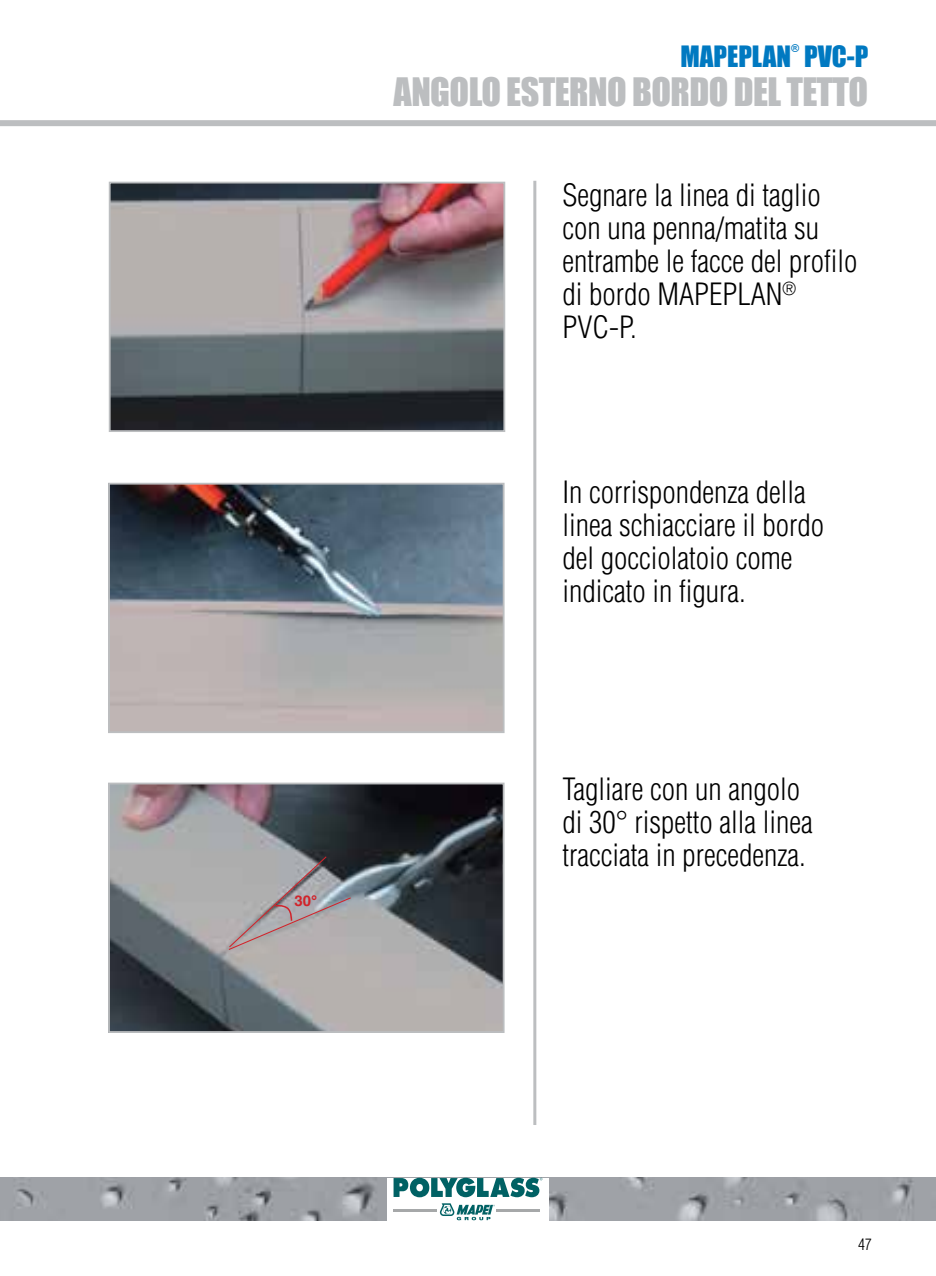
<style>
.page{position:relative;width:936px;height:1276px;background:#fff}
.page>*{position:absolute;margin:0;border:0;box-sizing:border-box;transform-origin:0 0}
.t1{font:36px "Impact";letter-spacing:-.015em;color:#bcbec0}
.t2{font:300 condensed 30px/33px "Helvetica";color:#000}
.t3{font:27px "Impact";color:#0079c1}
.t4{font:300 condensed 15.6px "Helvetica";color:#000}
.t5{font:700 15px "Helvetica";color:#d2232a}
.t6{font:10.5px "Impact";color:#0079c1}
</style>
<div class="page">
<div style="left:0;top:120px;width:935px;height:6px;background:#bcbec0"></div>
<hr style="left:533px;top:181px;width:3px;height:944px;background:#bcbec0">
<img style="left:112px;top:185px;width:390px;height:244px">
<div style="left:109px;top:182px;width:396px;height:250px;border:2px solid #bcbec0"></div>
<img style="left:111px;top:486px;width:390px;height:244px">
<div style="left:108px;top:483px;width:396px;height:250px;border:2px solid #bcbec0"></div>
<img style="left:111px;top:785px;width:390px;height:245px">
<div style="left:108px;top:782px;width:396px;height:251px;border:2px solid #bcbec0"></div>
<svg style="left:227px;top:855px;width:125px;height:96px;background:#a4a0a3"></svg>
<img style="left:0;top:1177px;width:935px;height:43px">
<div style="left:387px;top:1177px;width:162px;height:43px;background:#fff"></div>
<svg style="left:393px;top:1177px;width:149px;height:20px"></svg>
<hr style="left:393px;top:1209px;width:44px;height:2px;background:#a6a8a9">
<hr style="left:496px;top:1209px;width:43px;height:2px;background:#a6a8a9">
<svg style="left:440px;top:1203px;width:55px;height:17px"></svg>
<p class="t5" style="left:294px;top:892px;width:24px">30°</p>
<p class="t3" style="left:680px;top:35px;width:112px">MAPEPLAN</p>
<p class="t6" style="left:791px;top:39px;width:10px">®</p>
<p class="t3" style="left:804px;top:35px;width:66px">PVC-P</p>
<p class="t1" style="left:393px;top:64px;width:476px">ANGOLO ESTERNO BORDO DEL TETTO</p>
<p class="t2" style="left:562px;top:178px;width:296px">Segnare la linea di taglio con una penna/matita su entrambe le facce del profilo di bordo MAPEPLAN<sup>®<br></sup>PVC-P.</p>
<p class="t2" style="left:562px;top:475px;width:263px">In corrispondenza della linea schiacciare il bordo del gocciolatoio come indicato in figura.</p>
<p class="t2" style="left:562px;top:772px;width:252px">Tagliare con un angolo di 30° rispetto alla linea tracciata in precedenza.</p>
<p class="t4" style="left:857px;top:1234px;width:15px">47</p>
</div>
